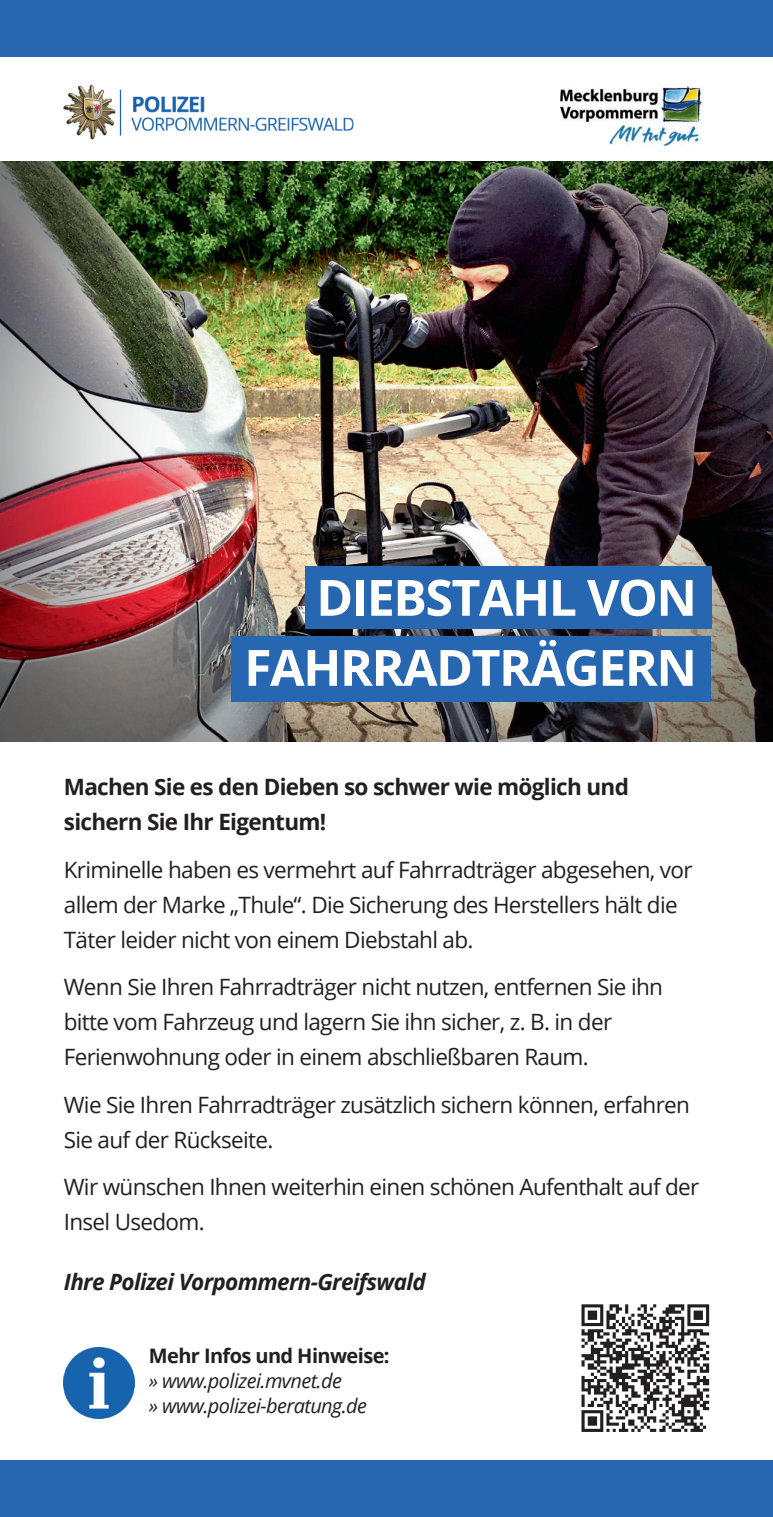
<style>
.page{position:relative;width:773px;height:1517px;background:#fff}
.page>*{position:absolute;margin:0;border:0;box-sizing:border-box;transform-origin:0 0}
.t1{font:700 50px/70px "Open Sans";letter-spacing:-.03em;color:#fff;text-align:right}
.t2{font:22.5px/35px "Open Sans";letter-spacing:-.03em;color:#231f20}
.t3{font:700 22.5px/35px "Open Sans";letter-spacing:-.03em;color:#231f20}
.t4{font:italic 700 22.5px "Open Sans";letter-spacing:-.03em;color:#231f20}
.t5{font:italic 20px/25px "Open Sans";letter-spacing:-.03em;color:#231f20}
.t6{font:700 20px "Open Sans";letter-spacing:-.03em;color:#231f20}
</style>
<div class="page">
<div style="left:0;top:1460px;width:772px;height:57px;background:#2767b2"></div>
<div style="left:0;top:0;width:772px;height:57px;background:#2767b2"></div>
<img style="left:560px;top:86px;width:142px;height:60px">
<img style="left:64px;top:85px;width:289px;height:54px">
<img style="left:0;top:162px;width:772px;height:579px">
<div style="left:231px;top:636px;width:480px;height:65px;background:#2767b2"></div>
<div style="left:305px;top:566px;width:406px;height:63px;background:#2767b2"></div>
<img style="left:64px;top:1347px;width:71px;height:71px">
<svg style="left:581px;top:1304px;width:128px;height:127px"></svg>
<h1 class="t1" style="left:244px;top:561px;width:454px">DIEBSTAHL VON<br>FAHRRADTRÄGERN</h1>
<p class="t3" style="left:64px;top:769px;width:566px">Machen Sie es den Dieben so schwer wie möglich und sichern Sie Ihr Eigentum!</p>
<p class="t2" style="left:64px;top:851px;width:630px">Kriminelle haben es vermehrt auf Fahrradträger abgesehen, vor allem der Marke „Thule“. Die Sicherung des Herstellers hält die<br>Täter leider nicht von einem Diebstahl ab.</p>
<p class="t2" style="left:64px;top:969px;width:600px">Wenn Sie Ihren Fahrradträger nicht nutzen, entfernen Sie ihn bitte vom Fahrzeug und lagern Sie ihn sicher, z. B. in der<br>Ferienwohnung oder in einem abschließbaren Raum.</p>
<p class="t2" style="left:64px;top:1086px;width:627px">Wie Sie Ihren Fahrradträger zusätzlich sichern können, erfahren<br>Sie auf der Rückseite.</p>
<p class="t2" style="left:64px;top:1169px;width:637px">Wir wünschen Ihnen weiterhin einen schönen Aufenthalt auf der<br>Insel Usedom.</p>
<p class="t4" style="left:64px;top:1266px;width:363px">Ihre Polizei Vorpommern-Greifswald</p>
<p class="t6" style="left:149px;top:1341px;width:242px">Mehr Infos und Hinweise:</p>
<p class="t5" style="left:149px;top:1367px;width:219px">» www.polizei.mvnet.de<br>» www.polizei-beratung.de</p>
</div>
